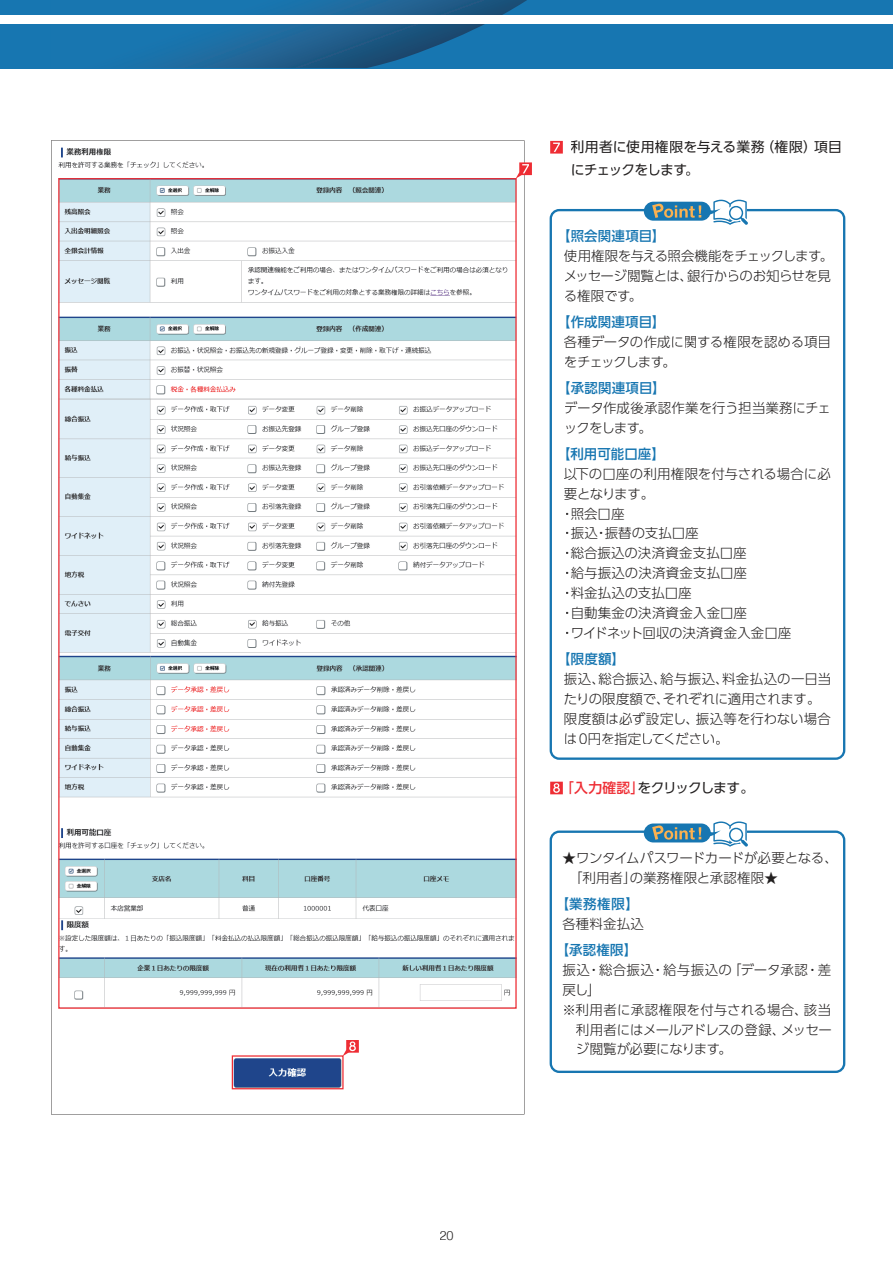
<style>
.page{position:relative;width:893px;height:1263px;background:#fff}
.page>*{position:absolute;margin:0;border:0;box-sizing:border-box;transform-origin:0 0}
.t1{font:13.8px/22.4px "UD Shin Go Pro";letter-spacing:-.035em;color:#232020}
.t2{font:13.8px "UD Shin Go Pro";letter-spacing:-.075em;color:#232020}
.t3{font:300 13.5px/19.8px "UD Shin Go Pro";letter-spacing:-.005em;color:#232020}
.t4{font:500 13.5px "UD Shin Go Pro";letter-spacing:.015em;color:#1776b1}
.t5{font:300 13.5px/19.8px "UD Shin Go Pro";letter-spacing:-.03em;color:#232020}
.t6{font:300 13.5px "UD Shin Go Pro";letter-spacing:.015em;color:#232020}
.t7{font:300 13.5px "UD Shin Go Pro";letter-spacing:.025em;color:#232020}
.t8{font:300 13.5px "UD Shin Go Pro";letter-spacing:-.04em;color:#232020}
.t9{font:300 13.5px "UD Shin Go Pro";letter-spacing:-.025em;color:#232020}
.t10{font:300 12.75px "Helvetica";color:#232020}
.s1{font-weight:500;color:#ee2d34}
.s2{font-family:"Koz Go Pr 6 N";font-weight:400}
</style>
<div class="page">
<div style="left:0;top:0;width:893px;height:68px;background:#1776b1"></div>
<svg style="left:50px;top:0;width:477px;height:68px"></svg>
<div style="left:0;top:15px;width:893px;height:8px;background:#fff"></div>
<svg style="left:51px;top:140px;width:473px;height:974px"></svg>
<svg style="left:550px;top:141px;width:13px;height:13px"></svg>
<svg style="left:516px;top:162px;width:16px;height:17px"></svg>
<div style="left:550px;top:209px;width:295px;height:551px;border:2px solid #1776b1;border-radius:9px"></div>
<div style="left:644px;top:202px;width:67px;height:19px;background:#1776b1;border-radius:9px"></div>
<svg style="left:652px;top:200px;width:96px;height:25px"></svg>
<svg style="left:550px;top:782px;width:13px;height:12px"></svg>
<div style="left:232px;top:1055px;width:112px;height:34px;border:1px solid #ee2d34"></div>
<svg style="left:342px;top:1040px;width:17px;height:16px"></svg>
<div style="left:550px;top:830px;width:295px;height:243px;border:2px solid #1776b1;border-radius:9px"></div>
<div style="left:644px;top:823px;width:67px;height:19px;background:#1776b1;border-radius:9px"></div>
<svg style="left:652px;top:821px;width:96px;height:26px"></svg>
<p class="t10" style="left:439px;top:1224px;width:16px">20</p>
<p class="t1" style="left:571px;top:136px;width:273px">利用者に使用権限を与える業務（権限）項目にチェックをします。</p>
<p class="t4" style="left:557px;top:225px;width:110px">【照会関連項目】</p>
<p class="t5" style="left:564px;top:245px;width:271px">使用権限を与える照会機能をチェックします。メッセージ閲覧とは、銀行からのお知らせを見る権限です。</p>
<p class="t4" style="left:557px;top:311px;width:109px">【作成関連項目】</p>
<p class="t3" style="left:564px;top:331px;width:269px">各種データの作成に関する権限を認める項目をチェックします。</p>
<p class="t4" style="left:557px;top:377px;width:110px">【承認関連項目】</p>
<p class="t3" style="left:564px;top:397px;width:269px">データ作成後承認作業を行う担当業務にチェックをします。</p>
<p class="t4" style="left:557px;top:443px;width:109px">【利用可能口座】</p>
<p class="t3" style="left:561px;top:463px;width:272px">以下の口座の利用権限を付与される場合に必要となります。<br>・照会口座<br>・振込・振替の支払口座<br>・総合振込の決済資金支払口座<br>・給与振込の決済資金支払口座<br>・料金払込の支払口座<br>・自動集金の決済資金入金口座<br>・ワイドネット回収の決済資金入金口座</p>
<p class="t4" style="left:557px;top:648px;width:69px">【限度額】</p>
<p class="t3" style="left:564px;top:668px;width:269px">振込、総合振込、給与振込、料金払込の一日当たりの限度額で、それぞれに適用されます。</p>
<p class="t3" style="left:564px;top:708px;width:269px">限度額は必ず設定し、振込等を行わない場合は0円を指定してください。</p>
<p class="t2" style="left:560px;top:777px;width:195px"><span class="s1">「入力確認」</span>をクリックします。</p>
<p class="t3" style="left:569px;top:847px;width:270px;text-indent:-7px">★ワンタイムパスワードカードが必要となる、「利用者」の業務権限と承認権限★</p>
<p class="t4" style="left:556px;top:893px;width:85px">【業務権限】</p>
<p class="t3" style="left:562px;top:913px;width:83px">各種料金払込</p>
<p class="t4" style="left:556px;top:939px;width:83px">【承認権限】</p>
<p class="t6" style="left:562px;top:959px;width:270px">振込・総合振込・給与振込の「データ承認・差</p>
<p class="t3" style="left:562px;top:979px;width:40px">戻し」</p>
<p class="t7" style="left:562px;top:999px;width:270px"><span class="s2">※</span>利用者に承認権限を付与される場合、該当</p>
<p class="t8" style="left:576px;top:1018px;width:258px">利用者にはメールアドレスの登録、メッセー</p>
<p class="t9" style="left:576px;top:1038px;width:157px">ジ閲覧が必要になります。</p>
</div>
